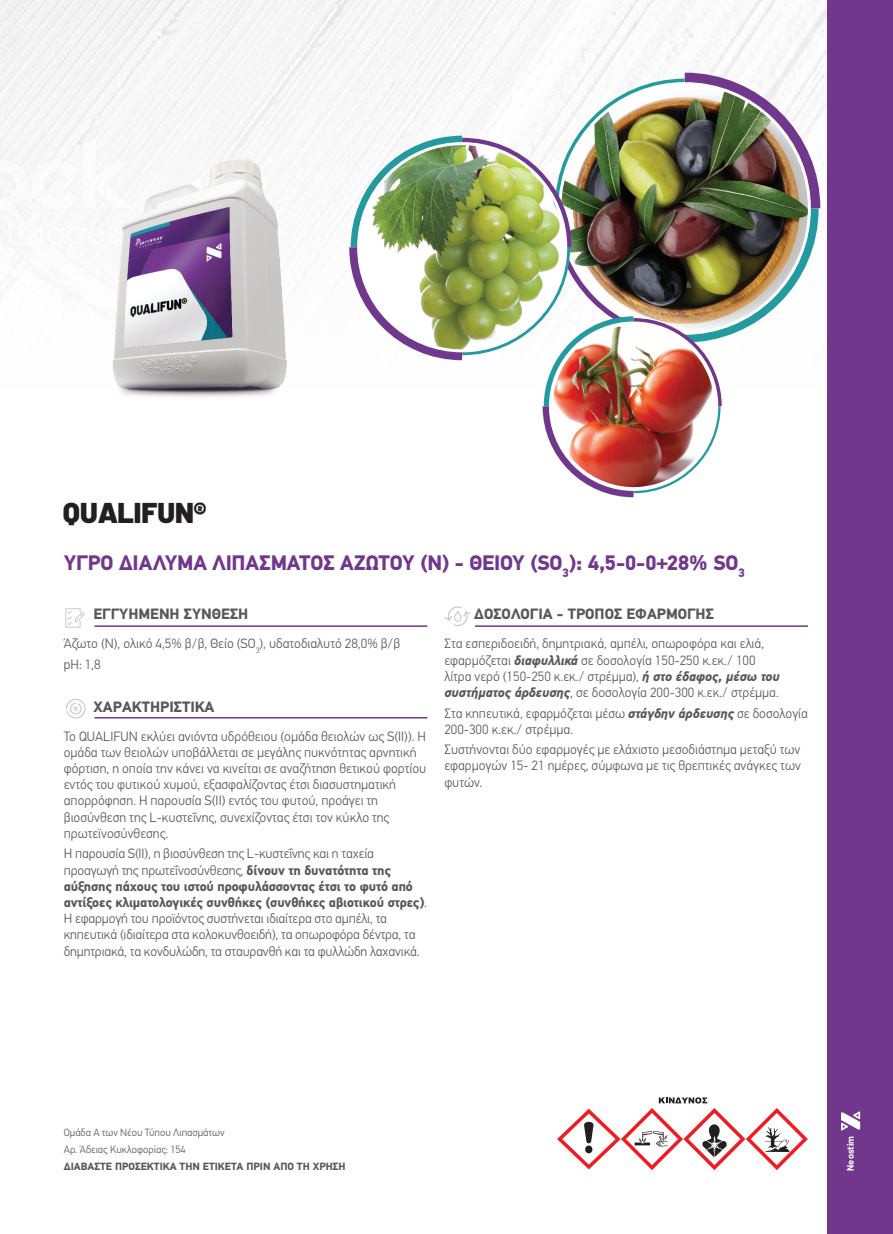
<style>
.page{position:relative;width:893px;height:1234px;background:#fff}
.page>*{position:absolute;margin:0;border:0;box-sizing:border-box;transform-origin:0 0}
.t1{font:900 28.65px "Barlow";color:#231f20}
.t2{font:700 21px "PF Din Text Pro";letter-spacing:-.005em;color:#70378d}
.t3{font:700 15px "PF Din Text Pro";color:#57585a}
.t4{font:300 13.5px/16.2px "PF Din Text Pro";color:#57585a}
.t5{font:300 10.5px "PF Din Text Pro";color:#57585a}
.t6{font:700 10.5px "PF Din Text Pro";color:#57585a}
.t7{font:700 9.3px "Barlow";color:#fff}
.s1{font-weight:700;font-style:italic}
.s2{font-weight:700}
</style>
<div class="page">
<img style="left:0;top:0;width:828px;height:623px">
<img style="left:106px;top:154px;width:188px;height:245px">
<svg style="left:65px;top:608px;width:20px;height:19px"></svg>
<div style="left:828px;top:0;width:65px;height:1233px;background:#70378d"></div>
<svg style="left:841px;top:1111px;width:19px;height:19px"></svg>
<hr style="left:94px;top:625px;width:333px;height:1px;background:#70378d">
<hr style="left:94px;top:717px;width:333px;height:1px;background:#70378d">
<svg style="left:66px;top:698px;width:20px;height:20px"></svg>
<hr style="left:475px;top:625px;width:333px;height:1px;background:#70378d">
<svg style="left:445px;top:606px;width:25px;height:20px"></svg>
<svg style="left:557px;top:1097px;width:251px;height:72px"></svg>
<img style="left:341px;top:63px;width:487px;height:440px">
<img style="left:346px;top:145px;width:233px;height:219px">
<img style="left:541px;top:325px;width:183px;height:173px">
<h1 class="t1" style="left:63px;top:491px;width:145px">QUALIFUN®</h1>
<p class="t2" style="left:64px;top:550px;width:683px">ΥΓΡΟ ΔΙΑΛΥΜΑ ΛΙΠΑΣΜΑΤΟΣ ΑΖΩΤΟΥ (Ν) - ΘΕΙΟΥ (SO<sub>3</sub>): 4,5-0-0+28% SO<sub>3</sub></p>
<p class="t3" style="left:474px;top:605px;width:241px">ΔΟΣΟΛΟΓΙΑ - ΤΡΟΠΟΣ ΕΦΑΡΜΟΓΗΣ</p>
<p class="t4" style="left:444px;top:635px;width:337px">Στα εσπεριδοειδή, δημητριακά, αμπέλι, οπωροφόρα και ελιά, εφαρμόζεται <span class="s1">διαφυλλικά</span> σε δοσολογία 150-250 κ.εκ./ 100 λίτρα νερό (150-250 κ.εκ./ στρέμμα), <span class="s1">ή στο έδαφος, μέσω του συστήματος άρδευσης</span>, σε δοσολογία 200-300 κ.εκ./ στρέμμα.</p>
<p class="t4" style="left:444px;top:704px;width:365px">Στα κηπευτικά, εφαρμόζεται μέσω <span class="s1">στάγδην άρδευσης</span> σε δοσολογία<br>200-300 κ.εκ./ στρέμμα.</p>
<p class="t4" style="left:444px;top:741px;width:358px;text-align:justify">Συστήνονται δύο εφαρμογές με ελάχιστο μεσοδιάστημα μεταξύ των εφαρμογών 15- 21 ημέρες, σύμφωνα με τις θρεπτικές ανάγκες των φυτών.</p>
<p class="t3" style="left:94px;top:605px;width:156px">ΕΓΓΥΗΜΕΝΗ ΣΥΝΘΕΣΗ</p>
<p class="t4" style="left:64px;top:635px;width:338px">Άζωτο (Ν), ολικό 4,5% β/β, Θείο (SO<sub>3</sub>), υδατοδιαλυτό 28,0% β/β</p>
<p class="t4" style="left:64px;top:656px;width:38px">pH: 1,8</p>
<p class="t3" style="left:94px;top:697px;width:122px">ΧΑΡΑΚΤΗΡΙΣΤΙΚΑ</p>
<p class="t4" style="left:64px;top:727px;width:364px">Το QUALIFUN εκλύει ανιόντα υδρόθειου (ομάδα θειολών ως S(II)). Η ομάδα των θειολών υποβάλλεται σε μεγάλης πυκνότητας αρνητική φόρτιση, η οποία την κάνει να κινείται σε αναζήτηση θετικού φορτίου εντός του φυτικού χυμού, εξασφαλίζοντας έτσι διασυστηματική απορρόφηση. Η παρουσία S(ΙΙ) εντός του φυτού, προάγει τη βιοσύνθεση της L-κυστεΐνης, συνεχίζοντας έτσι τον κύκλο της πρωτεϊνοσύνθεσης.</p>
<p class="t4" style="left:64px;top:845px;width:365px">Η παρουσία S(ΙΙ), η βιοσύνθεση της L-κυστεΐνης και η ταχεία προαγωγή της πρωτεΐνοσύνθεσης, <span class="s2">δίνουν τη δυνατότητα της αύξησης πάχους του ιστού προφυλάσσοντας έτσι το φυτό από αντίξοες κλιματολογικές συνθήκες (συνθήκες αβιοτικού στρες)</span>.<br>Η εφαρμογή του προϊόντος συστήνεται ιδιαίτερα στο αμπέλι, τα κηπευτικά (ιδιαίτερα στα κολοκυνθοειδή), τα οπωροφόρα δέντρα, τα δημητριακά, τα κονδυλώδη, τα σταυρανθή και τα φυλλώδη λαχανικά.</p>
<p class="t5" style="left:64px;top:1126px;width:162px">Ομάδα Α των Νέου Τύπου Λιπασμάτων</p>
<p class="t5" style="left:64px;top:1143px;width:123px">Aρ. Άδειας Κυκλοφορίας: 154</p>
<p class="t6" style="left:64px;top:1159px;width:283px">ΔΙΑΒΑΣΤΕ ΠΡΟΣΕΚΤΙΚΑ ΤΗΝ ΕΤΙΚΕΤΑ ΠΡΙΝ ΑΠΟ ΤΗ ΧΡΗΣΗ</p>
<p class="t7" style="left:843px;top:1170px;width:36px;rotate:-90deg">Neostim</p>
</div>
